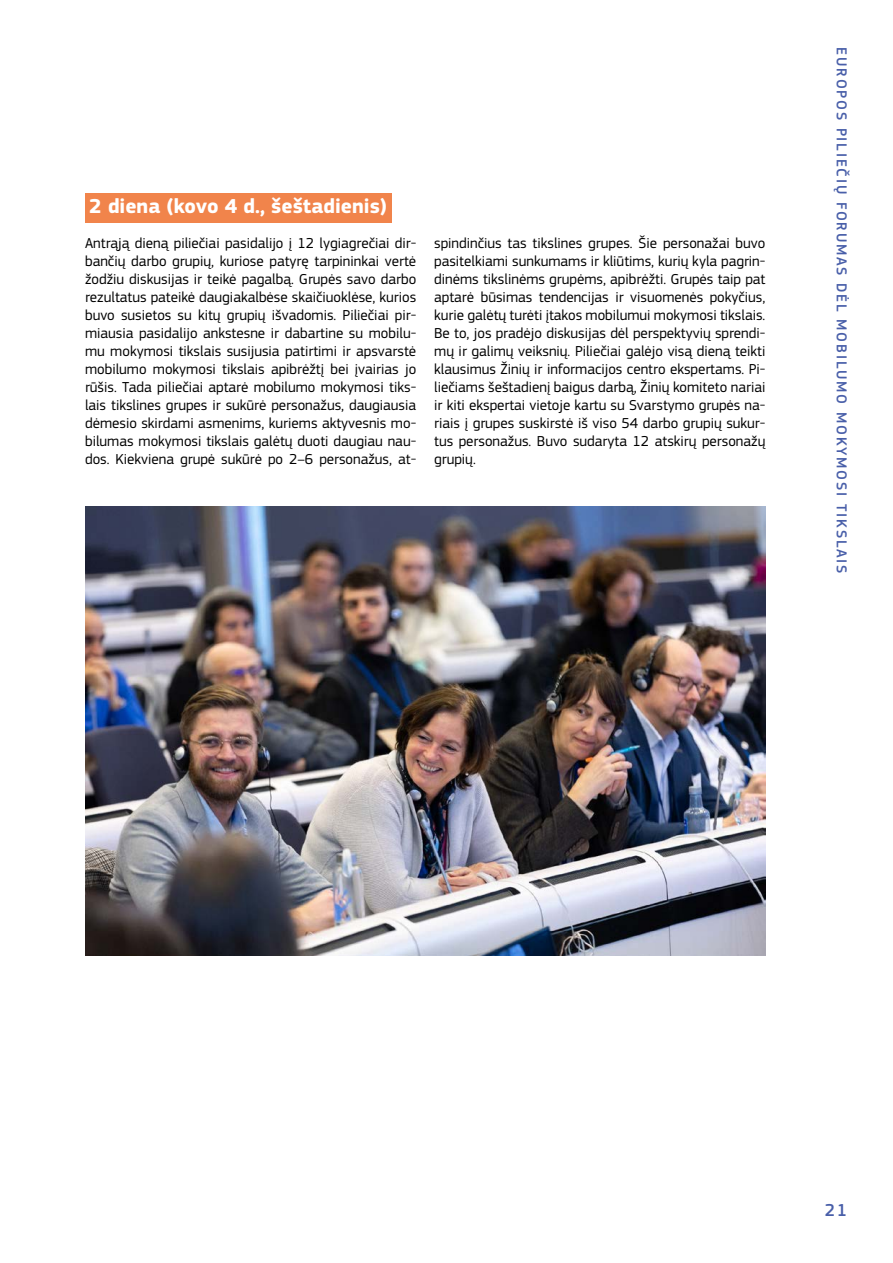
<style>
.page{position:relative;width:893px;height:1263px;background:#fff}
.page>*{position:absolute;margin:0;border:0;box-sizing:border-box;transform-origin:0 0}
.T4{font:700 21px "EC Square Sans Pro";color:#fff}
.t1{font:500 18px "EC Square Sans Pro";color:#495fa9}
.Body_text{font:15px/18px "EC Square Sans Pro";color:#000;text-align:justify}
.t2{font:500 15px "EC Square Sans Pro";letter-spacing:.12em;color:#495fa9}
</style>
<div class="page">
<div style="left:85px;top:193px;width:306px;height:29px;background:#f1844b"></div>
<img style="left:85px;top:506px;width:680px;height:449px">
<p class="T4" style="left:89px;top:193px;width:299px">2 diena (kovo 4 d., šeštadienis)</p>
<p class="Body_text" style="left:85px;top:234px;width:333px">Antrąją dieną piliečiai pasidalijo į 12 lygiagrečiai dir&shy;bančių darbo grupių, kuriose patyrę tarpininkai vertė žodžiu diskusijas ir teikė pagalbą. Grupės savo darbo rezultatus pateikė daugiakalbėse skaičiuoklėse, kurios buvo susietos su kitų grupių išvadomis. Piliečiai pir&shy;miausia pasidalijo ankstesne ir dabartine su mobilu&shy;mu mokymosi tikslais susijusia patirtimi ir apsvarstė mobilumo mokymosi tikslais apibrėžtį bei įvairias jo rūšis. Tada piliečiai aptarė mobilumo mokymosi tiks&shy;lais tikslines grupes ir sukūrė personažus, daugiausia dėmesio skirdami asmenims, kuriems aktyvesnis mo&shy;bilumas mokymosi tikslais galėtų duoti daugiau nau&shy;dos. Kiekviena grupė sukūrė po 2–6 personažus, at-</p>
<p class="Body_text" style="left:434px;top:234px;width:333px">spindinčius tas tikslines grupes. Šie personažai buvo pasitelkiami sunkumams ir kliūtims, kurių kyla pagrin&shy;dinėms tikslinėms grupėms, apibrėžti. Grupės taip pat aptarė būsimas tendencijas ir visuomenės pokyčius, kurie galėtų turėti įtakos mobilumui mokymosi tikslais.<br>Be to, jos pradėjo diskusijas dėl perspektyvių sprendi&shy;mų ir galimų veiksnių. Piliečiai galėjo visą dieną teikti klausimus Žinių ir informacijos centro ekspertams. Pi&shy;liečiams šeštadienį baigus darbą, Žinių komiteto nariai ir kiti ekspertai vietoje kartu su Svarstymo grupės na&shy;riais į grupes suskirstė iš viso 54 darbo grupių sukur&shy;tus personažus. Buvo sudaryta 12 atskirų personažų grupių.</p>
<p class="t2" style="left:850px;top:47px;width:528px;rotate:90deg">EUROPOS PILIEČIŲ FORUMAS DĖL MOBILUMO MOKYMOSI TIKSLAIS</p>
<p class="t1" style="left:825px;top:1199px;width:24px">21</p>
</div>
